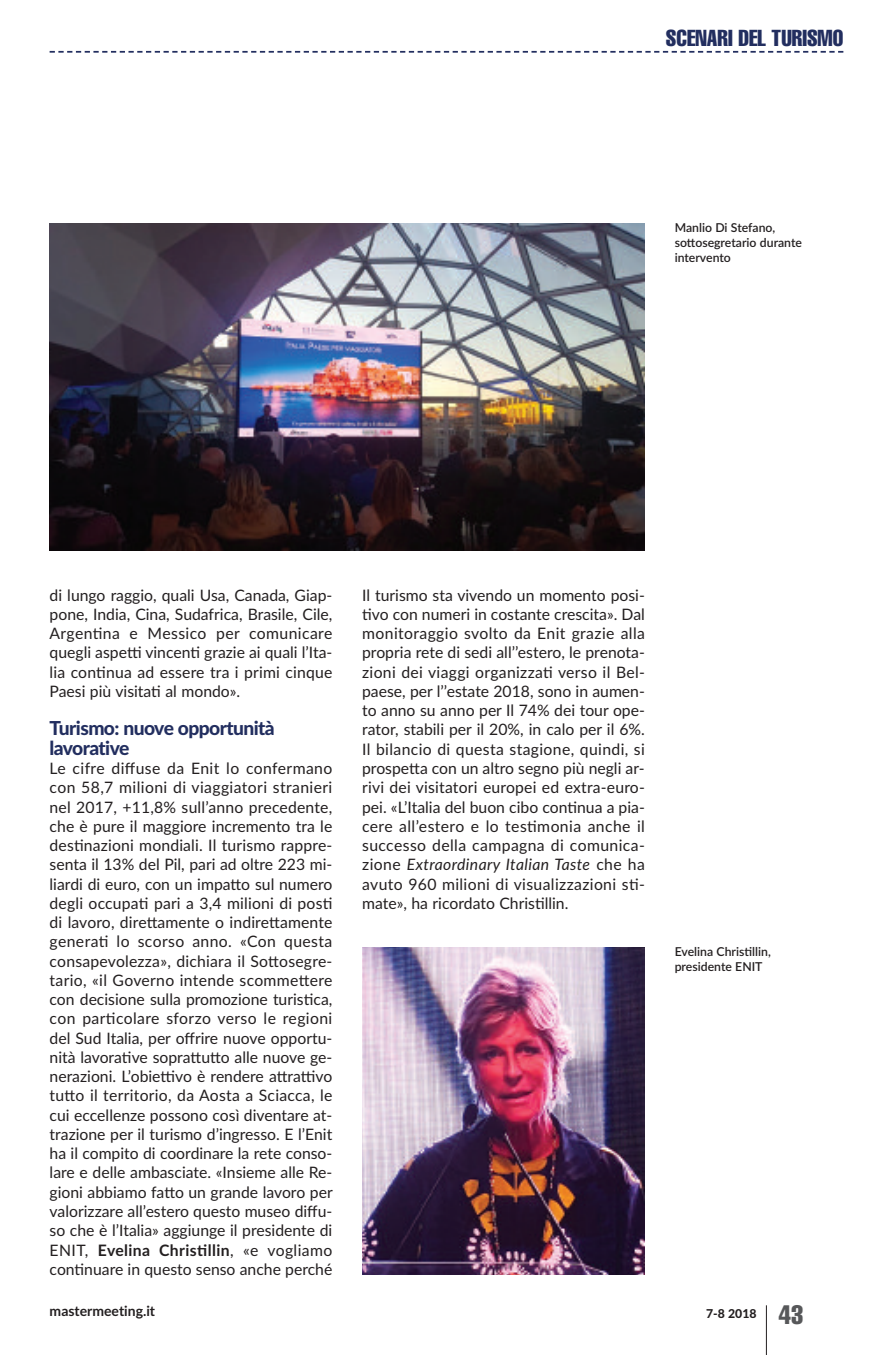
<style>
.page{position:relative;width:893px;height:1355px;background:#fff}
.page>*{position:absolute;margin:0;border:0;box-sizing:border-box;transform-origin:0 0}
.t1{font:extra-condensed 22.75px "Helvetica";color:#222e5f}
.t2{font:800 19.25px/19.2px "Lato";letter-spacing:-.045em;color:#222e5f}
.t3{font:15.75px/19.2px "Lato";color:#231f20;text-align:justify}
.t4{font:700 14px "Lato";color:#231f20}
.t5{font:600 12.25px/14.9px "Lato";color:#231f20}
.t6{font:800 12.25px "Lato";color:#231f20}
.s1{font-weight:700}
.s2{font-style:italic}
.s3{font-family:"Helvetica";font-weight:400;font-stretch:extra-condensed;font-size:26.25px;color:#57585a}
</style>
<div class="page">
<hr style="left:766px;top:1305px;width:1px;height:49px;background:#231f20">
<svg style="left:50px;top:51px;width:793px;height:2px"></svg>
<img style="left:362px;top:947px;width:283px;height:327px">
<img style="left:50px;top:223px;width:595px;height:328px">
<h1 class="t1" style="left:666px;top:30px;width:179px">SCENARI DEL TURISMO</h1>
<p class="t5" style="left:675px;top:220px;width:129px">Manlio Di Stefano, sottosegretario durante intervento</p>
<p class="t3" style="left:50px;top:585px;width:284px">di lungo raggio, quali Usa, Canada, Giap&shy;pone, India, Cina, Sudafrica, Brasile, Cile, Argentina e Messico per comunicare quegli aspetti vincenti grazie ai quali l’Ita&shy;lia continua ad essere tra i primi cinque Paesi più visitati al mondo».</p>
<p class="t2" style="left:50px;top:719px;width:227px">turismo: nuove opportunità lavorative</p>
<p class="t3" style="left:50px;top:759px;width:285px">Le cifre diffuse da Enit lo confermano con 58,7 milioni di viaggiatori stranieri nel 2017, +11,8% sull’anno precedente, che è pure il maggiore incremento tra le destinazioni mondiali. Il turismo rappre&shy;senta il 13% del Pil, pari ad oltre 223 mi&shy;liardi di euro, con un impatto sul numero degli occupati pari a 3,4 milioni di posti di lavoro, direttamente o indirettamente generati lo scorso anno. «Con questa consapevolezza», dichiara il Sottosegre&shy;tario, «il Governo intende scommettere con decisione sulla promozione turistica, con particolare sforzo verso le regioni del Sud Italia, per offrire nuove opportu&shy;nità lavorative soprattutto alle nuove ge&shy;nerazioni. L’obiettivo è rendere attrattivo tutto il territorio, da Aosta a Sciacca, le cui eccellenze possono così diventare at&shy;trazione per il turismo d’ingresso. E l’Enit ha il compito di coordinare la rete conso&shy;lare e delle ambasciate. «Insieme alle Re&shy;gioni abbiamo fatto un grande lavoro per valorizzare all’estero questo museo diffu&shy;so che è l’Italia» aggiunge il presidente di ENIT, <span class="s1">Evelina Christillin</span>, «e vogliamo continuare in questo senso anche perché</p>
<p class="t3" style="left:362px;top:585px;width:284px">Il turismo sta vivendo un momento posi&shy;tivo con numeri in costante crescita». Dal monitoraggio svolto da Enit grazie alla propria rete di sedi all’’estero, le prenota&shy;zioni dei viaggi organizzati verso il Bel&shy;paese, per l’’estate 2018, sono in aumen&shy;to anno su anno per Il 74% dei tour ope&shy;rator, stabili per il 20%, in calo per il 6%.<br>Il bilancio di questa stagione, quindi, si prospetta con un altro segno più negli ar&shy;rivi dei visitatori europei ed extra-euro&shy;pei. «L’Italia del buon cibo continua a pia&shy;cere all’estero e lo testimonia anche il successo della campagna di comunica&shy;zione <span class="s2">Extraordinary Italian Taste</span> che ha avuto 960 milioni di visualizzazioni sti&shy;mate», ha ricordato Christillin.</p>
<p class="t5" style="left:675px;top:944px;width:98px">Evelina Christillin, presidente ENIT</p>
<p class="t4" style="left:50px;top:1302px;width:107px">mastermeeting.it</p>
<p class="t6" style="left:706px;top:1306px;width:99px">7-8 2018 <span class="s3">43</span></p>
</div>
